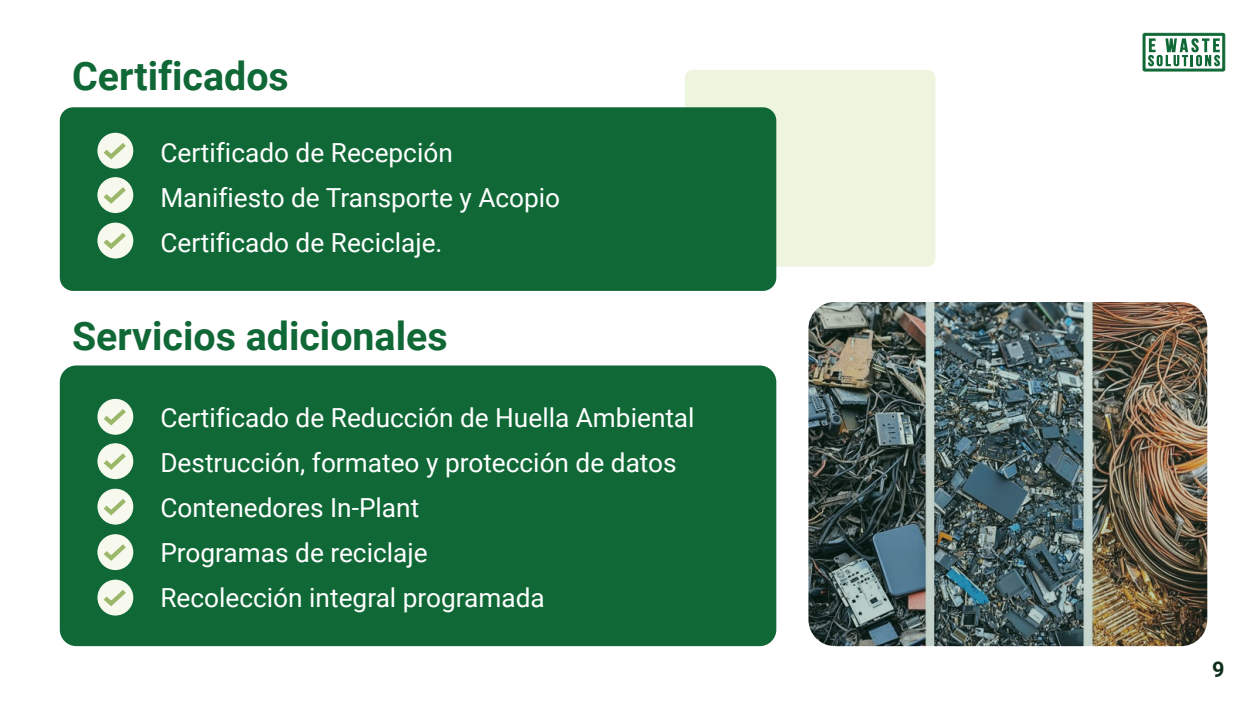
<style>
.page{position:relative;width:1260px;height:709px;background:#fff}
.page>*{position:absolute;margin:0;border:0;box-sizing:border-box;transform-origin:0 0}
.t1{font:700 39.38px "Roboto";color:#0f6836}
.t2{font:26.25px/45px "Roboto";color:#fff}
.t3{font:700 21.62px "Roboto";color:#0d2e1b}
</style>
<div class="page">
<div style="left:685px;top:70px;width:250px;height:197px;background:#eef5de;border-radius:8px"></div>
<svg style="left:1143px;top:33px;width:82px;height:38px"></svg>
<div style="left:60px;top:107px;width:716px;height:184px;background:#0f6836;border-radius:13px"></div>
<div style="left:97px;top:133px;width:36px;height:36px;background:#f7f9ef;border-radius:50%"></div>
<svg style="left:99px;top:138px;width:31px;height:24px"></svg>
<div style="left:97px;top:177px;width:36px;height:36px;background:#f7f9ef;border-radius:50%"></div>
<svg style="left:99px;top:183px;width:31px;height:24px"></svg>
<div style="left:97px;top:222px;width:36px;height:36px;background:#f7f9ef;border-radius:50%"></div>
<svg style="left:99px;top:228px;width:31px;height:24px"></svg>
<div style="left:60px;top:365px;width:716px;height:281px;background:#0f6836;border-radius:17px"></div>
<img style="left:809px;top:302px;width:398px;height:344px">
<div style="left:97px;top:399px;width:36px;height:35px;background:#f7f9ef;border-radius:50%"></div>
<svg style="left:99px;top:404px;width:31px;height:24px"></svg>
<div style="left:97px;top:443px;width:36px;height:36px;background:#f7f9ef;border-radius:50%"></div>
<svg style="left:99px;top:448px;width:31px;height:24px"></svg>
<div style="left:97px;top:488px;width:36px;height:36px;background:#f7f9ef;border-radius:50%"></div>
<svg style="left:99px;top:494px;width:31px;height:24px"></svg>
<div style="left:97px;top:534px;width:36px;height:36px;background:#f7f9ef;border-radius:50%"></div>
<svg style="left:99px;top:539px;width:31px;height:24px"></svg>
<div style="left:97px;top:579px;width:36px;height:36px;background:#f7f9ef;border-radius:50%"></div>
<svg style="left:99px;top:585px;width:31px;height:24px"></svg>
<h1 class="t1" style="left:72px;top:49px;width:218px">Certificados</h1>
<p class="t2" style="left:160px;top:129px;width:401px">Certificado de Recepción<br>Manifiesto de Transporte y Acopio<br>Certificado de Reciclaje.</p>
<h1 class="t1" style="left:72px;top:308px;width:377px">Servicios adicionales</h1>
<p class="t2" style="left:160px;top:394px;width:536px">Certificado de Reducción de Huella Ambiental Destrucción, formateo y protección de datos Contenedores In-Plant<br>Programas de reciclaje<br>Recolección integral programada</p>
<p class="t3" style="left:1212px;top:653px;width:14px">9</p>
</div>
